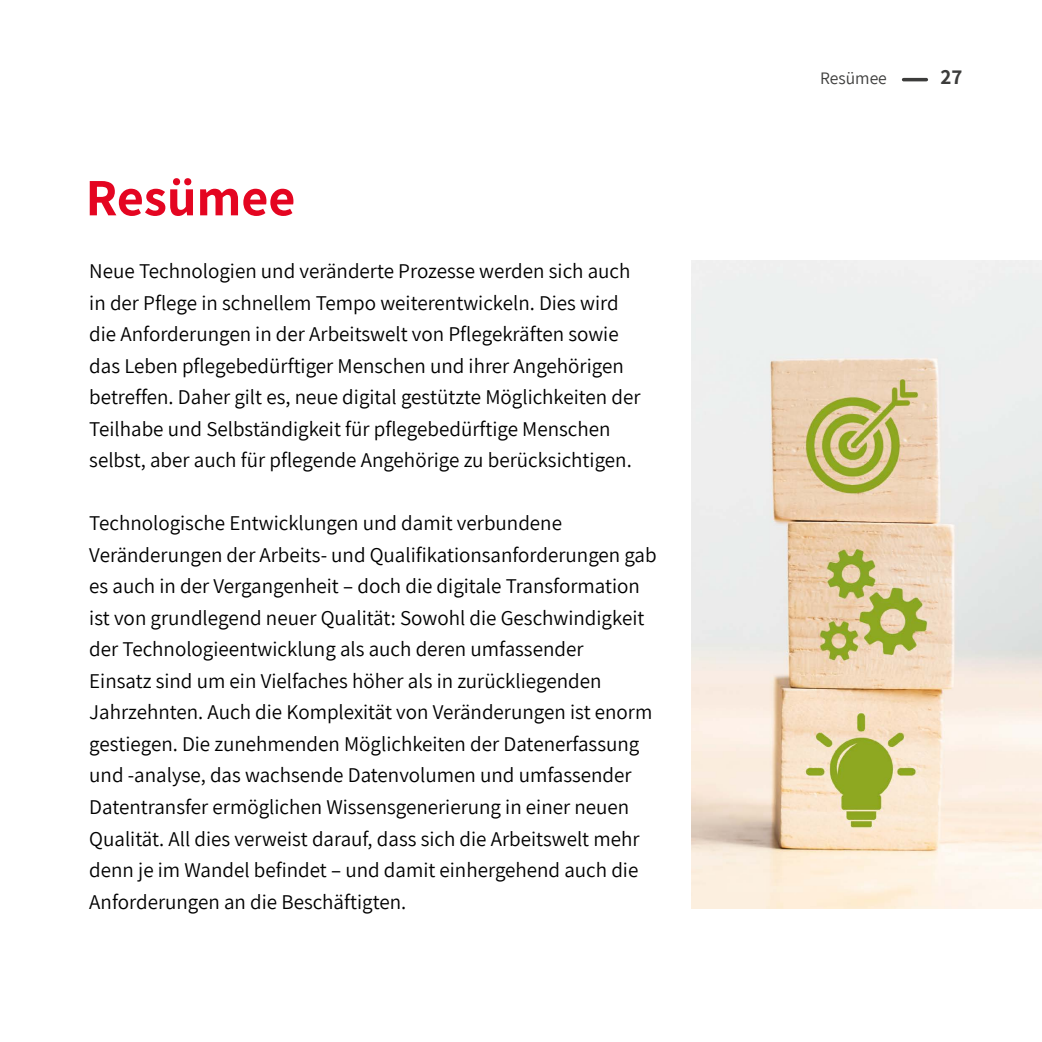
<style>
.page{position:relative;width:1042px;height:1042px;background:#fff}
.page>*{position:absolute;margin:0;border:0;box-sizing:border-box;transform-origin:0 0}
.t1{font:700 52.5px "Assistant";color:#e40521}
.P3{font:21px/31.5px "Assistant";color:#000}
.t2{font:700 21px "Assistant";color:#3c3c3b}
.t3{font:17.5px "Assistant";color:#3c3c3b}
</style>
<div class="page">
<hr style="left:903px;top:78px;width:23px;height:3px;background:#3c3c3b">
<img style="left:691px;top:260px;width:351px;height:648px">
<h2 class="t1" style="left:86px;top:162px;width:211px">Resümee</h2>
<p class="P3" style="left:89px;top:255px;width:553px">Neue Technologien und veränderte Prozesse werden sich auch in der Pflege in schnellem Tempo weiterentwickeln. Dies wird die Anforderungen in der Arbeitswelt von Pflegekräften sowie das Leben pflegebedürftiger Menschen und ihrer Angehörigen betreffen. Daher gilt es, neue digital gestützte Möglichkeiten der Teilhabe und Selbständigkeit für pflegebedürftige Menschen selbst, aber auch für pflegende Angehörige zu berücksichtigen.</p>
<p class="P3" style="left:89px;top:507px;width:569px">Technologische Entwicklungen und damit verbundene Veränderungen der Arbeits- und Qualifikationsanforderungen gab es auch in der Vergangenheit – doch die digitale Transformation ist von grundlegend neuer Qualität: Sowohl die Geschwindigkeit der Technologieentwicklung als auch deren umfassender<br>Einsatz sind um ein Vielfaches höher als in zurückliegenden Jahrzehnten. Auch die Komplexität von Veränderungen ist enorm gestiegen. Die zunehmenden Möglichkeiten der Datenerfassung und -analyse, das wachsende Datenvolumen und umfassender Datentransfer ermöglichen Wissensgenerierung in einer neuen Qualität. All dies verweist darauf, dass sich die Arbeitswelt mehr denn je im Wandel befindet – und damit einhergehend auch die Anforderungen an die Beschäftigten.</p>
<p class="t3" style="left:820px;top:67px;width:68px">Resümee</p>
<p class="t2" style="left:940px;top:63px;width:23px">27</p>
</div>
